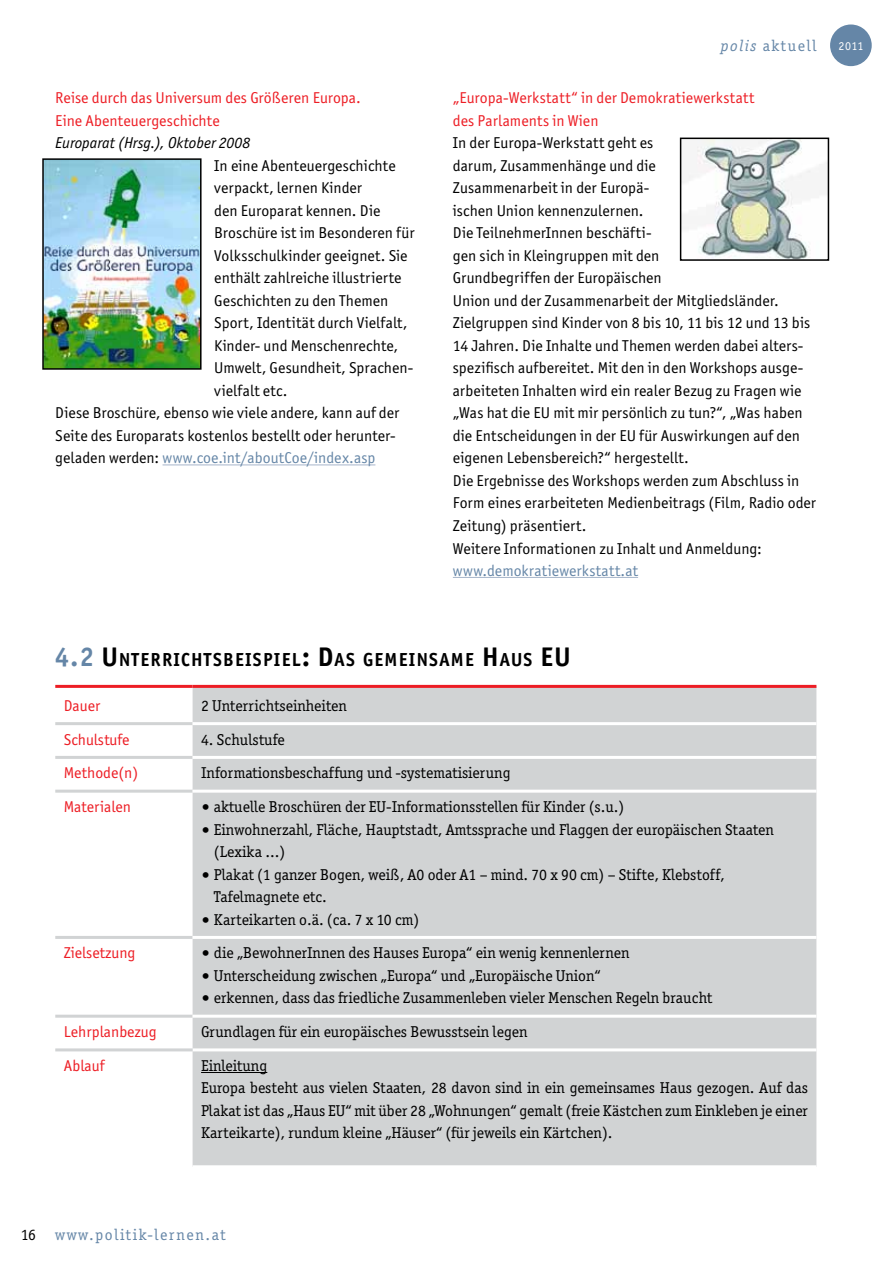
<style>
.page{position:relative;width:893px;height:1263px;background:#fff}
.page>*{position:absolute;margin:0;border:0;box-sizing:border-box;transform-origin:0 0}
.t1{font:700 18.9px "Officina San ITC";letter-spacing:.07em;color:#000}
.t2{font:15.75px/22.5px "Officina San ITC";letter-spacing:.005em;color:#000}
.t3{font:15.75px/22.5px "Officina Ser ITC";color:#000}
.t4{font:15.75px/22.5px "Officina San ITC";color:#ed1d24}
.t5{font:15.75px "Officina San ITC";letter-spacing:.005em;color:#6586a7}
.t6{font:15.75px "Officina Ser ITC";letter-spacing:.1em;color:#6586a7}
.t7{font:italic 15.75px "Officina San ITC";color:#000}
.t8{font:12px "Officina Ser ITC";color:#fff}
.s1{color:#000}
.s2{font-style:italic}
.s3{font-size:27px;color:#6586a7}
.s4{font-size:27px}
.s5{font-family:"MS Reference Sans Serif";font-style:italic}
</style>
<div class="page">
<div style="left:831px;top:25px;width:40px;height:40px;background:#6586a7;border-radius:50%"></div>
<div style="left:830px;top:25px;width:42px;height:41px;border:2px solid #6586a7;border-radius:50%"></div>
<hr style="left:163px;top:464px;width:212px;height:1px;background:#a8b6cb">
<hr style="left:453px;top:577px;width:185px;height:1px;background:#a8b6cb">
<img style="left:45px;top:161px;width:154px;height:206px">
<div style="left:42px;top:158px;width:160px;height:212px;border:2px solid #000"></div>
<img style="left:683px;top:141px;width:143px;height:117px">
<div style="left:680px;top:138px;width:149px;height:123px;border:2px solid #000"></div>
<svg style="left:55px;top:688px;width:138px;height:478px"></svg>
<div style="left:193px;top:688px;width:623px;height:477px;background:#d1d3d4"></div>
<hr style="left:193px;top:1048px;width:623px;height:3px;background:#fff">
<hr style="left:55px;top:1048px;width:138px;height:3px;background:#d1d3d4">
<hr style="left:55px;top:756px;width:138px;height:3px;background:#d1d3d4">
<hr style="left:55px;top:790px;width:138px;height:3px;background:#d1d3d4">
<hr style="left:55px;top:936px;width:138px;height:3px;background:#d1d3d4">
<hr style="left:55px;top:1015px;width:138px;height:3px;background:#d1d3d4">
<hr style="left:193px;top:756px;width:623px;height:3px;background:#fff">
<hr style="left:193px;top:790px;width:623px;height:3px;background:#fff">
<hr style="left:193px;top:936px;width:623px;height:3px;background:#fff">
<hr style="left:193px;top:1015px;width:623px;height:3px;background:#fff">
<hr style="left:55px;top:685px;width:138px;height:3px;background:#ed1d24">
<hr style="left:193px;top:685px;width:623px;height:3px;background:#ed1d24">
<hr style="left:55px;top:722px;width:138px;height:3px;background:#d1d3d4">
<hr style="left:193px;top:722px;width:623px;height:3px;background:#fff">
<hr style="left:201px;top:1072px;width:66px;height:1px;background:#000">
<p class="t4" style="left:55px;top:87px;width:307px">Reise durch das Universum des Größeren Europa.<br>Eine Abenteuergeschichte</p>
<p class="t7" style="left:55px;top:134px;width:196px">Europarat (Hrsg.), Oktober 2008</p>
<p class="t2" style="left:214px;top:154px;width:183px">In eine Abenteuergeschichte</p>
<p class="t2" style="left:214px;top:177px;width:149px">verpackt, lernen Kinder</p>
<p class="t2" style="left:214px;top:199px;width:168px">den Europarat kennen. Die</p>
<p class="t2" style="left:214px;top:222px;width:202px">Broschüre ist im Besonderen für</p>
<p class="t2" style="left:214px;top:244px;width:195px">Volksschulkinder geeignet. Sie</p>
<p class="t2" style="left:214px;top:267px;width:189px">enthält zahlreiche illustrierte</p>
<p class="t2" style="left:214px;top:289px;width:176px">Geschichten zu den Themen</p>
<p class="t2" style="left:214px;top:312px;width:195px">Sport, Identität durch Vielfalt,</p>
<p class="t2" style="left:214px;top:334px;width:185px">Kinder- und Menschenrechte,</p>
<p class="t2" style="left:214px;top:357px;width:201px">Umwelt, Gesundheit, Sprachen-</p>
<p class="t2" style="left:214px;top:379px;width:75px">vielfalt etc.</p>
<p class="t2" style="left:55px;top:402px;width:346px">Diese Broschüre, ebenso wie viele andere, kann auf der</p>
<p class="t2" style="left:55px;top:424px;width:342px">Seite des Europarats kostenlos bestellt oder herunter-</p>
<p class="t5" style="left:55px;top:449px;width:322px"><span class="s1">geladen werden:</span> www.coe.int/aboutCoe/index.asp</p>
<p class="t6" style="left:721px;top:37px;width:97px"><span class="s2">polis</span> aktuell</p>
<p class="t4" style="left:453px;top:87px;width:303px">„Europa-Werkstatt“ in der Demokratiewerkstatt des Parlaments in Wien</p>
<p class="t2" style="left:453px;top:132px;width:365px">In der Europa-Werkstatt geht es<br>darum, Zusammenhänge und die<br>Zusammenarbeit in der Europä-<br>ischen Union kennenzulernen.<br>Die TeilnehmerInnen beschäfti-<br>gen sich in Kleingruppen mit den<br>Grundbegriffen der Europäischen<br>Union und der Zusammenarbeit der Mitgliedsländer.<br>Zielgruppen sind Kinder von 8 bis 10, 11 bis 12 und 13 bis 14 Jahren. Die Inhalte und Themen werden dabei alters&shy;spezifisch aufbereitet. Mit den in den Workshops ausge&shy;arbeiteten Inhalten wird ein realer Bezug zu Fragen wie „Was hat die EU mit mir persönlich zu tun?“, „Was haben die Entscheidungen in der EU für Auswirkungen auf den eigenen Lebensbereich?“ hergestellt.<br>Die Ergebnisse des Workshops werden zum Abschluss in Form eines erarbeiteten Medienbeitrags (Film, Radio oder Zeitung) präsentiert.<br>Weitere Informationen zu Inhalt und Anmeldung:</p>
<p class="t5" style="left:453px;top:562px;width:187px">www.demokratiewerkstatt.at</p>
<p class="t8" style="left:838px;top:39px;width:26px">2011</p>
<p class="t1" style="left:55px;top:648px;width:500px"><span class="s3">4.2</span> <span class="s4">U</span> NTERRICHTSBEISPIEL<span class="s4">: D</span>AS GEMEINSAME <span class="s4">H</span> AUS <span class="s4">EU</span></p>
<p class="t4" style="left:64px;top:694px;width:38px">Dauer</p>
<p class="t3" style="left:201px;top:694px;width:147px">2 Unterrichtseinheiten</p>
<p class="t4" style="left:64px;top:728px;width:67px">Schulstufe</p>
<p class="t3" style="left:201px;top:728px;width:85px">4. Schulstufe</p>
<p class="t4" style="left:64px;top:762px;width:76px">Methode(n)</p>
<p class="t3" style="left:201px;top:762px;width:311px">Informationsbeschaffung und -systematisierung</p>
<p class="t4" style="left:64px;top:795px;width:69px">Materialen</p>
<p class="t3" style="left:201px;top:795px;width:425px"><span class="s5">•</span> aktuelle Broschüren der EU-Informationsstellen für Kinder (s.u.)</p>
<p class="t3" style="left:214px;top:818px;width:562px;text-indent:-13px"><span class="s5">•</span> Einwohnerzahl, Fläche, Hauptstadt, Amtssprache und Flaggen der europäischen Staaten (Lexika …)</p>
<p class="t3" style="left:214px;top:863px;width:512px;text-indent:-13px"><span class="s5">•</span> Plakat (1 ganzer Bogen, weiß, A0 oder A1 – mind. 70 x 90 cm) – Stifte, Klebstoff,<br>Tafelmagnete etc.</p>
<p class="t3" style="left:201px;top:908px;width:220px"><span class="s5">•</span> Karteikarten o.ä. (ca. 7 x 10 cm)</p>
<p class="t4" style="left:64px;top:942px;width:73px">Zielsetzung</p>
<p class="t3" style="left:201px;top:942px;width:430px"><span class="s5">•</span> die „BewohnerInnen des Hauses Europa“ ein wenig kennenlernen</p>
<p class="t3" style="left:201px;top:964px;width:401px"><span class="s5">•</span> Unterscheidung zwischen „Europa“ und „Europäische Union“</p>
<p class="t3" style="left:201px;top:987px;width:513px"><span class="s5">•</span> erkennen, dass das friedliche Zusammenleben vieler Menschen Regeln braucht</p>
<p class="t4" style="left:64px;top:1020px;width:94px">Lehrplanbezug</p>
<p class="t3" style="left:201px;top:1020px;width:328px">Grundlagen für ein europäisches Bewusstsein legen</p>
<p class="t4" style="left:64px;top:1054px;width:42px">Ablauf</p>
<p class="t3" style="left:201px;top:1054px;width:608px">Einleitung<br>Europa besteht aus vielen Staaten, 28 davon sind in ein gemeinsames Haus gezogen. Auf das Plakat ist das „Haus EU“ mit über 28 „Wohnungen“ gemalt (freie Kästchen zum Einkleben je einer Karteikarte), rundum kleine „Häuser“ (für jeweils ein Kärtchen).</p>
<p class="t3" style="left:21px;top:1223px;width:17px">16</p>
<p class="t6" style="left:55px;top:1225px;width:172px">www.politik-lernen.at</p>
</div>
